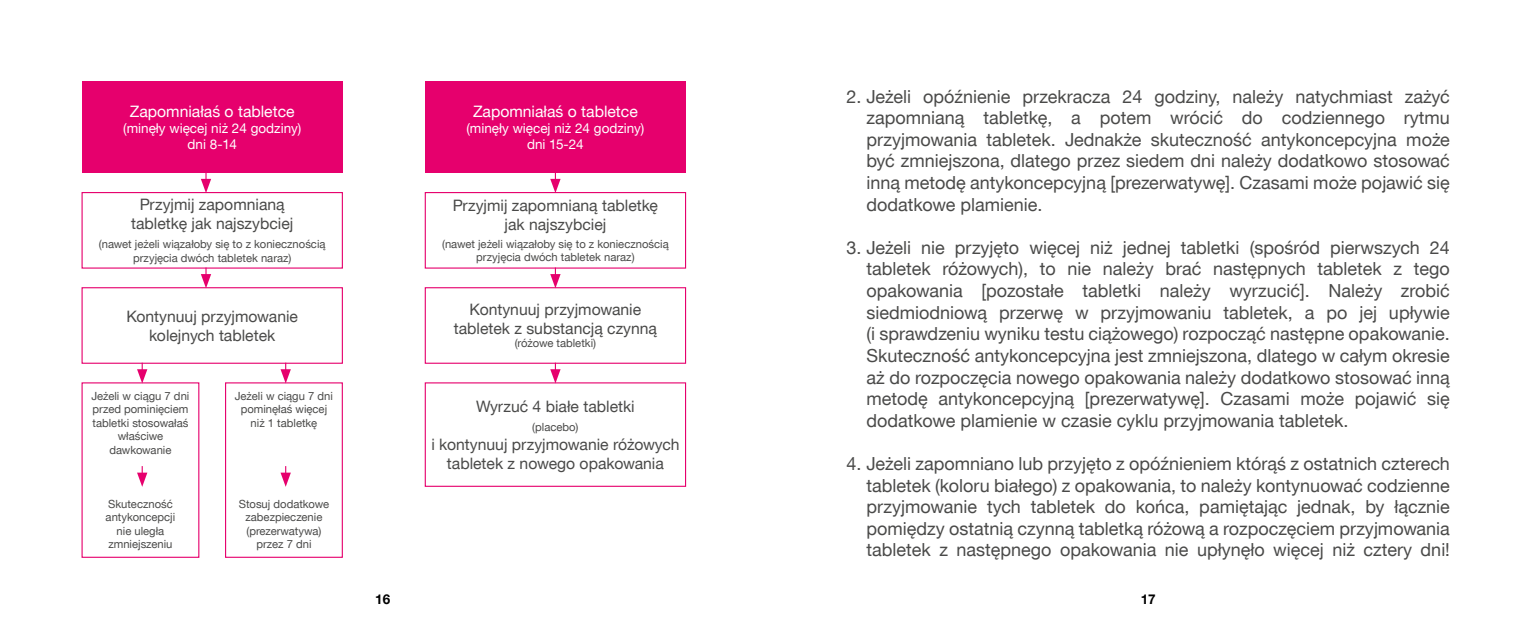
<style>
.page{position:relative;width:1531px;height:638px;background:#fff}
.page>*{position:absolute;margin:0;border:0;box-sizing:border-box;transform-origin:0 0}
.t1{font:18px/21.6px "Helvetica Neue CE";color:#4a4a49;text-align:justify}
.t2{font:15.75px/18.9px "Helvetica Neue CE";color:#4a4a49;text-align:center}
.t3{font:15.75px "Helvetica Neue CE";color:#fff}
.t4{font:13.5px/16.2px "Helvetica Neue CE";color:#fff;text-align:center}
.t5{font:700 13.5px "Helvetica Neue";color:#000}
.t6{font:11.25px/13.5px "Helvetica Neue CE";color:#4a4a49;text-align:center}
</style>
<div class="page">
<div style="left:82px;top:81px;width:260px;height:92px;background:#e6006d"></div>
<div style="left:82px;top:192px;width:261px;height:77px;border:1px solid #e6006d"></div>
<div style="left:82px;top:287px;width:261px;height:77px;border:1px solid #e6006d"></div>
<div style="left:225px;top:382px;width:118px;height:176px;border:1px solid #e6006d"></div>
<div style="left:425px;top:81px;width:260px;height:92px;background:#e6006d"></div>
<div style="left:425px;top:192px;width:261px;height:77px;border:1px solid #e6006d"></div>
<div style="left:425px;top:287px;width:261px;height:77px;border:1px solid #e6006d"></div>
<div style="left:425px;top:382px;width:261px;height:105px;border:1px solid #e6006d"></div>
<svg style="left:201px;top:173px;width:10px;height:20px"></svg>
<svg style="left:201px;top:268px;width:10px;height:20px"></svg>
<svg style="left:137px;top:363px;width:10px;height:20px"></svg>
<svg style="left:137px;top:467px;width:10px;height:20px"></svg>
<svg style="left:280px;top:467px;width:11px;height:20px"></svg>
<svg style="left:280px;top:363px;width:11px;height:20px"></svg>
<svg style="left:550px;top:173px;width:11px;height:20px"></svg>
<svg style="left:550px;top:268px;width:11px;height:20px"></svg>
<svg style="left:550px;top:363px;width:11px;height:20px"></svg>
<p class="t3" style="left:130px;top:102px;width:166px">Zapomniałaś o tabletce</p>
<p class="t4" style="left:123px;top:120px;width:180px">(minęły więcej niż 24 godziny) dni 8-14</p>
<p class="t2" style="left:131px;top:195px;width:164px">Przyjmij zapomnianą tabletkę jak najszybciej</p>
<p class="t6" style="left:99px;top:237px;width:228px">(nawet jeżeli wiązałoby się to z koniecznością przyjęcia dwóch tabletek naraz)</p>
<p class="t2" style="left:126px;top:307px;width:173px">Kontynuuj przyjmowanie kolejnych tabletek</p>
<p class="t6" style="left:91px;top:389px;width:99px">Jeżeli w ciągu 7 dni przed pominięciem tabletki stosowałaś właściwe dawkowanie</p>
<p class="t6" style="left:106px;top:497px;width:71px">Skuteczność antykoncepcji nie uległa zmniejszeniu</p>
<p class="t6" style="left:235px;top:389px;width:99px">Jeżeli w ciągu 7 dni pominęłaś więcej niż 1 tabletkę</p>
<p class="t6" style="left:239px;top:497px;width:92px">Stosuj dodatkowe zabezpieczenie (prezerwatywa) przez 7 dni</p>
<p class="t3" style="left:473px;top:102px;width:166px">Zapomniałaś o tabletce</p>
<p class="t4" style="left:466px;top:120px;width:180px">(minęły więcej niż 24 godziny) dni 15-24</p>
<p class="t2" style="left:453px;top:196px;width:207px">Przyjmij zapomnianą tabletkę jak najszybciej</p>
<p class="t6" style="left:442px;top:237px;width:228px">(nawet jeżeli wiązałoby się to z koniecznością przyjęcia dwóch tabletek naraz)</p>
<p class="t2" style="left:454px;top:300px;width:205px">Kontynuuj przyjmowanie tabletek z substancją czynną</p>
<p class="t6" style="left:515px;top:337px;width:83px">(różowe tabletki)</p>
<p class="t2" style="left:476px;top:397px;width:160px">Wyrzuć 4 białe tabletki</p>
<p class="t6" style="left:532px;top:420px;width:48px">(placebo)</p>
<p class="t2" style="left:431px;top:435px;width:250px">i kontynuuj przyjmowanie różowych tabletek z nowego opakowania</p>
<p class="t1" style="left:866px;top:86px;width:585px;text-indent:-20px">2. Jeżeli opóźnienie przekracza 24 godziny, należy natychmiast zażyć zapomnianą tabletkę, a potem wrócić do codziennego rytmu przyjmowania tabletek. Jednakże skuteczność antykoncepcyjna może być zmniejszona, dlatego przez siedem dni należy dodatkowo stosować inną metodę antykoncepcyjną [prezerwatywę]. Czasami może pojawić się dodatkowe plamienie.</p>
<p class="t1" style="left:866px;top:237px;width:585px;text-indent:-20px">3. Jeżeli nie przyjęto więcej niż jednej tabletki (spośród pierwszych 24 tabletek różowych), to nie należy brać następnych tabletek z tego opakowania [pozostałe tabletki należy wyrzucić]. Należy zrobić siedmiodniową przerwę w przyjmowaniu tabletek, a po jej upływie (i sprawdzeniu wyniku testu ciążowego) rozpocząć następne opakowanie.<br>Skuteczność antykoncepcyjna jest zmniejszona, dlatego w całym okresie aż do rozpoczęcia nowego opakowania należy dodatkowo stosować inną metodę antykoncepcyjną [prezerwatywę]. Czasami może pojawić się dodatkowe plamienie w czasie cyklu przyjmowania tabletek.</p>
<p class="t1" style="left:866px;top:453px;width:585px;text-indent:-20px">4. Jeżeli zapomniano lub przyjęto z opóźnieniem którąś z ostatnich czterech tabletek (koloru białego) z opakowania, to należy kontynuować codzienne przyjmowanie tych tabletek do końca, pamiętając jednak, by łącznie pomiędzy ostatnią czynną tabletką różową a rozpoczęciem przyjmowania tabletek z następnego opakowania nie upłynęło więcej niż cztery dni!</p>
<p class="t5" style="left:375px;top:591px;width:17px">16</p>
<p class="t5" style="left:1141px;top:591px;width:17px">17</p>
</div>
